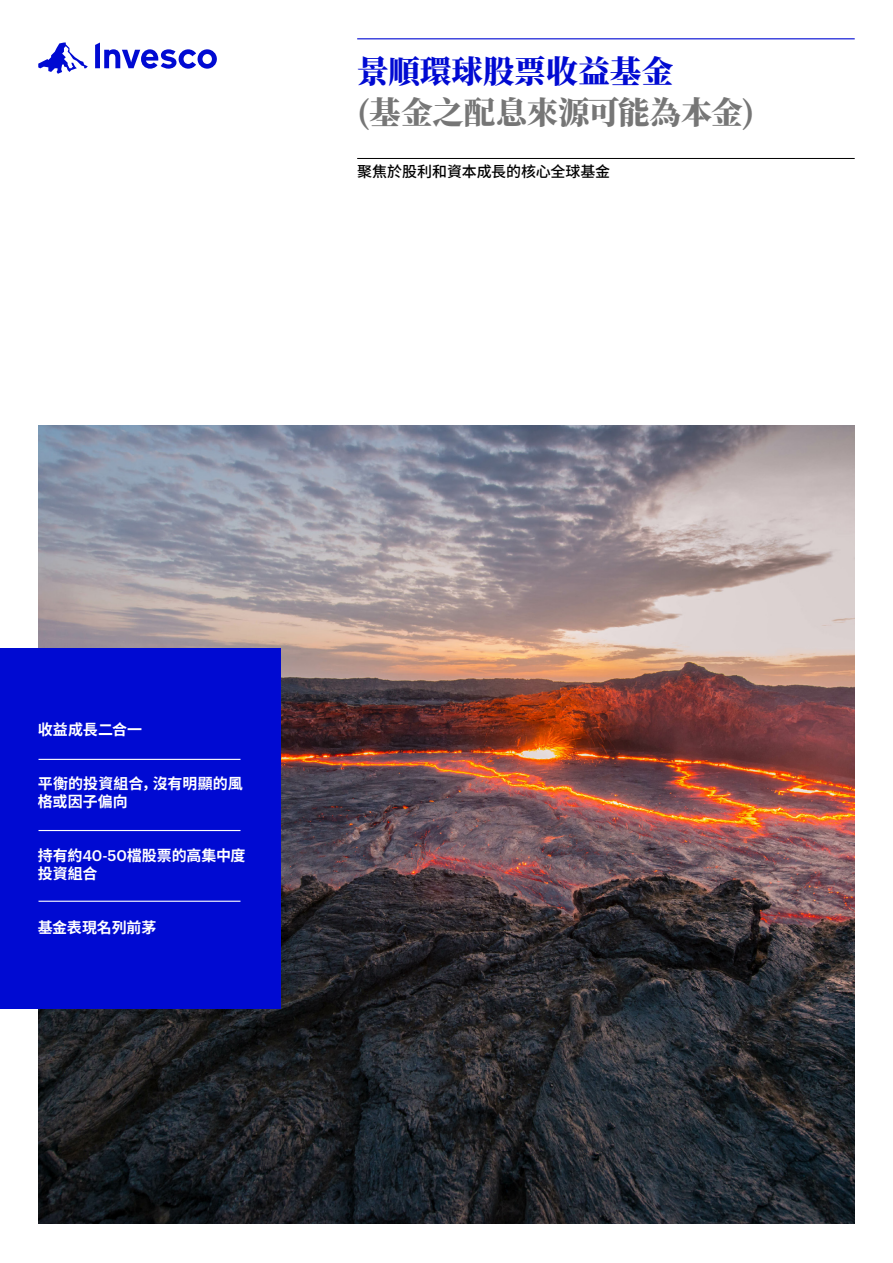
<style>
.page{position:relative;width:893px;height:1263px;background:#fff}
.page>*{position:absolute;margin:0;border:0;box-sizing:border-box;transform-origin:0 0}
.t1{font:900 31.5px "Noto Serif SC";letter-spacing:-.005em;color:#767676}
.t2{font:900 31.5px "Noto Serif SC";color:#000ad2}
.Body__Large____Graphik_10_12pt{font:700 15px/18px "Noto Sans SC";color:#fff}
.Body__Large____Graphik_10_12pt-2{font:500 15px "Noto Sans SC";letter-spacing:-.005em;color:#000}
.Body__Large____Graphik_10_12pt-3{font:700 15px "Noto Sans TC";letter-spacing:-.01em;color:#fff}
.s1{font-family:"Graphik";font-weight:500}
</style>
<div class="page">
<img style="left:38px;top:426px;width:817px;height:797px">
<hr style="left:357px;top:38px;width:498px;height:1px;background:#000ad2">
<svg style="left:38px;top:43px;width:50px;height:31px"></svg>
<svg style="left:95px;top:43px;width:122px;height:26px"></svg>
<div style="left:0;top:649px;width:280px;height:360px;background:#000ad2"></div>
<hr style="left:39px;top:830px;width:201px;height:1px;background:#fff">
<hr style="left:39px;top:901px;width:201px;height:1px;background:#fff">
<hr style="left:39px;top:759px;width:201px;height:1px;background:#fff">
<hr style="left:357px;top:158px;width:498px;height:1px;background:#000">
<p class="t2" style="left:357px;top:54px;width:318px">景順環球股票收益基金</p>
<p class="t1" style="left:357px;top:94px;width:399px">(基金之配息來源可能為本金)</p>
<p class="Body__Large____Graphik_10_12pt-2" style="left:357px;top:163px;width:255px">聚焦於股利和資本成長的核心全球基金</p>
<p class="Body__Large____Graphik_10_12pt-3" style="left:38px;top:721px;width:106px">收益成長二合一</p>
<p class="Body__Large____Graphik_10_12pt" style="left:38px;top:775px;width:207px">平衡的投資組合，沒有明顯的風格或因子偏向</p>
<p class="Body__Large____Graphik_10_12pt" style="left:38px;top:847px;width:209px">持有約<span class="s1">40-50</span>檔股票的高集中度投資組合</p>
<p class="Body__Large____Graphik_10_12pt-3" style="left:38px;top:919px;width:120px">基金表現名列前茅</p>
</div>
